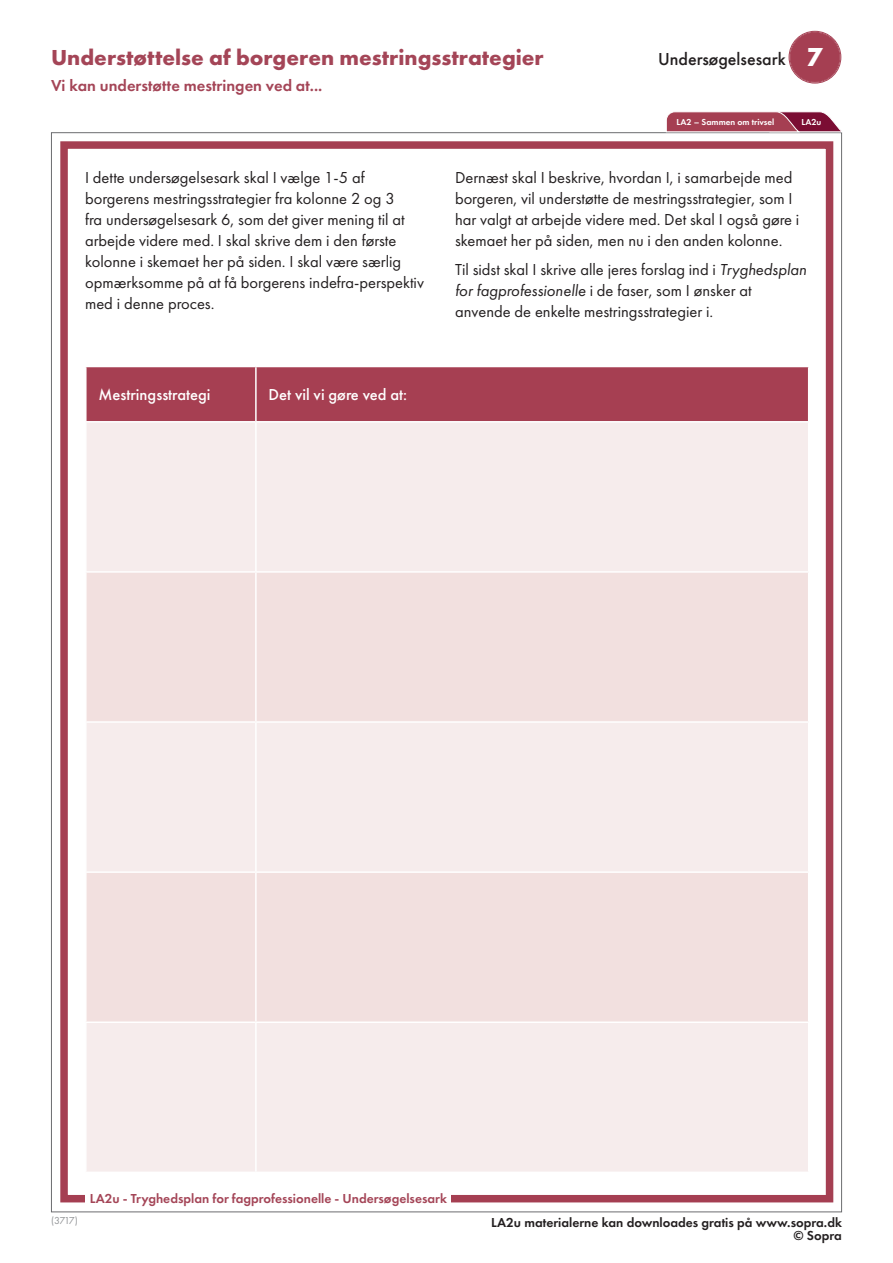
<style>
.page{position:relative;width:893px;height:1263px;background:#fff}
.page>*{position:absolute;margin:0;border:0;box-sizing:border-box;transform-origin:0 0}
.t1{font:700 22.5px "Futura PT";color:#a44557}
.t2{font:500 18px "Futura PT";color:#231f20}
.t3{font:16.5px/21px "Futura PT";color:#231f20}
.t4{font:500 16.5px "Futura PT";color:#fff}
.t5{font:600 16.5px "Futura PT";color:#a44557}
.t6{font:600 13.5px/13px "Futura PT";color:#231f20;text-align:right}
.t7{font:600 13.5px "Futura PT";color:#a44557}
.t8{font:10.5px "Futura PT";color:#939598}
.t9{font:600 9px "Futura PT";color:#fff}
.s1{font-weight:700;font-size:27px;color:#fff}
.s2{font-style:italic}
</style>
<div class="page">
<div style="left:60px;top:141px;width:773px;height:1061px;border:8px solid #a53f52"></div>
<svg style="left:666px;top:111px;width:175px;height:21px;background:#a95165"></svg>
<div style="left:86px;top:1188px;width:365px;height:19px;background:#fff"></div>
<div style="left:87px;top:367px;width:721px;height:54px;background:#a63f52"></div>
<div style="left:87px;top:423px;width:721px;height:748px;background:#f6ecec"></div>
<svg style="left:87px;top:573px;width:721px;height:448px;background:#f3e4e3"></svg>
<hr style="left:255px;top:422px;width:2px;height:149px;background:#fff">
<hr style="left:85px;top:571px;width:171px;height:2px;background:#fff">
<hr style="left:256px;top:571px;width:553px;height:2px;background:#fff">
<hr style="left:255px;top:573px;width:2px;height:148px;background:#fff">
<hr style="left:85px;top:721px;width:171px;height:2px;background:#fff">
<hr style="left:256px;top:721px;width:553px;height:2px;background:#fff">
<hr style="left:255px;top:723px;width:2px;height:148px;background:#fff">
<hr style="left:85px;top:871px;width:171px;height:2px;background:#fff">
<hr style="left:256px;top:871px;width:553px;height:2px;background:#fff">
<hr style="left:255px;top:873px;width:2px;height:148px;background:#fff">
<hr style="left:85px;top:1021px;width:171px;height:2px;background:#fff">
<hr style="left:256px;top:1021px;width:553px;height:2px;background:#fff">
<hr style="left:255px;top:1023px;width:2px;height:148px;background:#fff">
<hr style="left:255px;top:367px;width:2px;height:54px;background:#fff">
<div style="left:789px;top:32px;width:51px;height:51px;background:#a53f52;border-radius:50%"></div>
<div style="left:789px;top:31px;width:52px;height:52px;border:1px solid #a53f52;border-radius:50%"></div>
<div style="left:790px;top:32px;width:50px;height:50px;border:1px solid #a53f52;border-radius:50%"></div>
<h1 class="t1" style="left:51px;top:43px;width:494px">Understøttelse af borgeren mestringsstrategier</h1>
<p class="t5" style="left:51px;top:75px;width:273px">Vi kan understøtte mestringen ved at...</p>
<p class="t2" style="left:658px;top:48px;width:166px">Undersøgelsesark 7 <span class="s1">7</span></p>
<p class="t9" style="left:676px;top:116px;width:99px">LA2 – Sammen om trivsel</p>
<p class="t9" style="left:801px;top:116px;width:22px">LA2u</p>
<p class="t3" style="left:85px;top:167px;width:341px">I dette undersøgelsesark skal I vælge 1-5 af borgerens mestringsstrategier fra kolonne 2 og 3<br>fra undersøgelsesark 6, som det giver mening til at arbejde videre med. I skal skrive dem i den første kolonne i skemaet her på siden. I skal være særlig opmærksomme på at få borgerens indefra-perspektiv med i denne proces.</p>
<p class="t4" style="left:99px;top:385px;width:113px">Mestringsstrategi</p>
<p class="t4" style="left:269px;top:385px;width:140px">Det vil vi gøre ved at:</p>
<p class="t3" style="left:455px;top:167px;width:346px">Dernæst skal I beskrive, hvordan I, i samarbejde med borgeren, vil understøtte de mestringsstrategier, som I har valgt at arbejde videre med. Det skal I også gøre i skemaet her på siden, men nu i den anden kolonne.</p>
<p class="t3" style="left:455px;top:259px;width:353px">Til sidst skal I skrive alle jeres forslag ind i <span class="s2">Tryghedsplan for fagprofessionelle</span> i de faser, som I ønsker at anvende de enkelte mestringsstrategier i.</p>
<p class="t7" style="left:90px;top:1189px;width:359px">LA2u - Tryghedsplan for fagprofessionelle - Undersøgelsesark</p>
<p class="t8" style="left:51px;top:1214px;width:28px">(3717)</p>
<p class="t6" style="left:491px;top:1215px;width:352px">LA2u materialerne kan downloades gratis på www.sopra.dk © Sopra</p>
</div>
